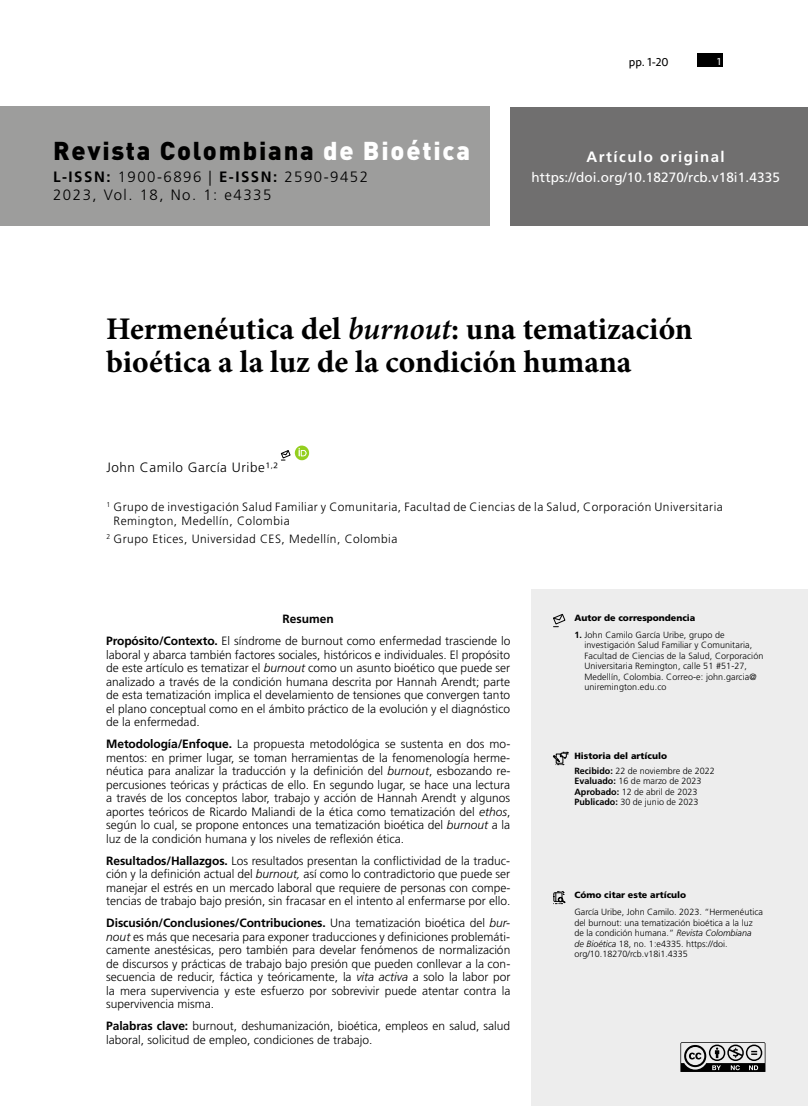
<style>
.page{position:relative;width:808px;height:1106px;background:#fff}
.page>*{position:absolute;margin:0;border:0;box-sizing:border-box;transform-origin:0 0}
.t1{font:700 31.5px/33px "Minion Pro";color:#000}
.t2{font:900 25.5px "DIN Pro";letter-spacing:.07em;color:#000}
.t3{font:300 15px/18px "Frutiger LT Std";letter-spacing:.1em;color:#000}
.t4{font:700 15px "Frutiger LT Std";letter-spacing:.1em;color:#fff}
.t5{font:13.5px "Frutiger LT Std";letter-spacing:.01em;color:#fff}
.t6{font:300 13.5px "Frutiger LT Std";letter-spacing:.04em;color:#000}
.t7{font:300 12px/13.5px "Frutiger LT Std";color:#000;text-align:justify}
.t8{font:300 12px/13.5px "Frutiger LT Std";letter-spacing:.04em;color:#000}
.t9{font:12px "Seravek";color:#000}
.t10{font:10.5px "Seravek";color:#fff}
.t11{font:300 9px/10.5px "Frutiger LT Std";letter-spacing:.01em;color:#000}
.t12{font:900 9px/14.7px "Frutiger LT Std";color:#000}
.s1{color:#fff}
.s2{font-weight:700}
.s3{font-weight:600;font-style:italic}
.s4{font-style:italic}
.s5{font-weight:300}
</style>
<div class="page">
<div style="left:698px;top:53px;width:25px;height:14px;background:#000"></div>
<div style="left:0;top:107px;width:489px;height:119px;background:#9d9d9c"></div>
<div style="left:510px;top:107px;width:298px;height:118px;background:#706f6f"></div>
<div style="left:531px;top:589px;width:277px;height:517px;background:#ededed"></div>
<svg style="left:680px;top:1042px;width:85px;height:29px"></svg>
<svg style="left:553px;top:613px;width:13px;height:14px"></svg>
<svg style="left:553px;top:751px;width:15px;height:14px"></svg>
<svg style="left:553px;top:891px;width:12px;height:13px"></svg>
<svg style="left:281px;top:445px;width:28px;height:15px"></svg>
<p class="t9" style="left:629px;top:53px;width:41px">pp. 1-20</p>
<p class="t10" style="left:717px;top:53px;width:5px">1</p>
<h2 class="t2" style="left:53px;top:134px;width:418px">Revista Colombiana <span class="s1">de Bioética</span></h2>
<p class="t3" style="left:53px;top:168px;width:316px"><span class="s2">L-ISSN:</span> 1900-6896 | <span class="s2">E-ISSN:</span> 2590-9452<br>2023, Vol. 18, No. 1: e4335</p>
<p class="t5" style="left:531px;top:169px;width:250px">https://doi.org/10.18270/rcb.v18i1.4335</p>
<p class="t4" style="left:587px;top:147px;width:140px">Artículo original</p>
<h1 class="t1" style="left:106px;top:312px;width:588px">Hermenéutica del <span class="s3">burnout</span>: una tematización bioética a la luz de la condición humana</h1>
<p class="t6" style="left:106px;top:460px;width:173px">John Camilo García Uribe1<sup>,</sup>2</p>
<p class="t8" style="left:114px;top:501px;width:611px;text-indent:-7px"><sup>1</sup> Grupo de investigación Salud Familiar y Comunitaria, Facultad de Ciencias de la Salud, Corporación Universitaria<br>Remington, Medellín, Colombia</p>
<p class="t8" style="left:106px;top:532px;width:292px"><sup>2</sup> Grupo Etices, Universidad CES, Medellín, Colombia</p>
<p class="t7" style="left:106px;top:608px;width:405px;line-height:22px;text-align:center"><span class="s2">Resumen<br>Propósito/Contexto.</span> El síndrome de burnout como enfermedad trasciende lo</p>
<p class="t7" style="left:106px;top:648px;width:405px">laboral y abarca también factores sociales, históricos e individuales. El propósito de este artículo es tematizar el <span class="s4">burnout</span> como un asunto bioético que puede ser analizado a través de la condición humana descrita por Hannah Arendt; parte de esta tematización implica el develamiento de tensiones que convergen tanto el plano conceptual como en el ámbito práctico de la evolución y el diagnóstico de la enfermedad.</p>
<p class="t7" style="left:106px;top:737px;width:405px"><span class="s2">Metodología/Enfoque.</span> La propuesta metodológica se sustenta en dos mo&shy;mentos: en primer lugar, se toman herramientas de la fenomenología herme&shy;néutica para analizar la traducción y la definición del <span class="s4">burnout</span>, esbozando re&shy;percusiones teóricas y prácticas de ello. En segundo lugar, se hace una lectura a través de los conceptos labor, trabajo y acción de Hannah Arendt y algunos aportes teóricos de Ricardo Maliandi de la ética como tematización del <span class="s4">ethos</span>, según lo cual, se propone entonces una tematización bioética del <span class="s4">burnout</span> a la luz de la condición humana y los niveles de reflexión ética.</p>
<p class="t7" style="left:106px;top:854px;width:405px"><span class="s2">Resultados/Hallazgos.</span> Los resultados presentan la conflictividad de la traduc&shy;ción y la definición actual del <span class="s4">burnout,</span> así como lo contradictorio que puede ser manejar el estrés en un mercado laboral que requiere de personas con compe&shy;tencias de trabajo bajo presión, sin fracasar en el intento al enfermarse por ello.</p>
<p class="t7" style="left:106px;top:916px;width:405px"><span class="s2">Discusión/Conclusiones/Contribuciones.</span> Una tematización bioética del <span class="s4">bur&shy;nout</span> es más que necesaria para exponer traducciones y definiciones problemáti&shy;camente anestésicas, pero también para develar fenómenos de normalización de discursos y prácticas de trabajo bajo presión que pueden conllevar a la con&shy;secuencia de reducir, fáctica y teóricamente, la <span class="s4">vita activa</span> a solo la labor por la mera supervivencia y este esfuerzo por sobrevivir puede atentar contra la supervivencia misma.</p>
<p class="t7" style="left:106px;top:1019px;width:405px"><span class="s2">Palabras clave:</span> burnout, deshumanización, bioética, empleos en salud, salud laboral, solicitud de empleo, condiciones de trabajo.</p>
<p class="t12" style="left:574px;top:610px;width:122px">Autor de correspondencia</p>
<p class="t11" style="left:584px;top:629px;width:180px;text-indent:-10px"><span class="s2">1.</span> John Camilo García Uribe, grupo de investigación Salud Familiar y Comunitaria, Facultad de Ciencias de la Salud, Corporación Universitaria Remington, calle 51 #51-27, Medellín, Colombia. Correo-e: john.garcia@ uniremington.edu.co</p>
<p class="t12" style="left:574px;top:748px;width:142px">Historia del artículo<br><span class="s2">Recibido:</span> <span class="s5">22 de noviembre de 2022</span></p>
<p class="t11" style="left:574px;top:775px;width:129px"><span class="s2">Evaluado:</span> 16 de marzo de 2023<br><span class="s2">Aprobado:</span> 12 de abril de 2023<br><span class="s2">Publicado:</span> 30 de junio de 2023</p>
<p class="t12" style="left:574px;top:887px;width:113px">Cómo citar este artículo</p>
<p class="t11" style="left:574px;top:906px;width:190px">García Uribe, John Camilo. 2023. “Hermenéutica del burnout: una tematización bioética a la luz de la condición humana.” <span class="s4">Revista Colombiana de Bioética</span> 18, no. 1:e4335. https://doi. org/10.18270/rcb.v18i1.4335</p>
</div>
